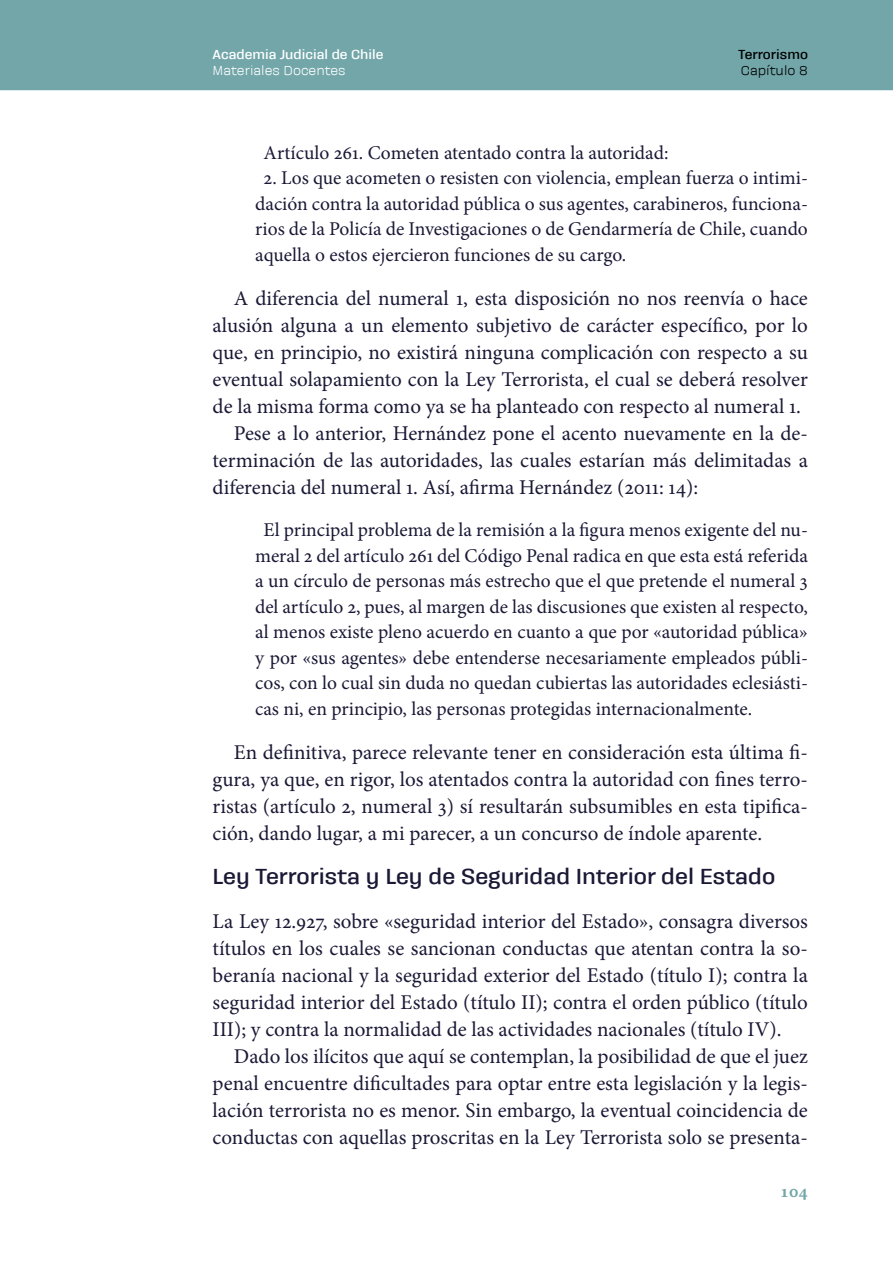
<style>
.page{position:relative;width:893px;height:1263px;background:#fff}
.page>*{position:absolute;margin:0;border:0;box-sizing:border-box;transform-origin:0 0}
.t1{font:700 22.5px "Galeana Standard";color:#1a1835}
.t2{font:21px/27px "Minion Pro";color:#1a1835;text-align:justify}
.t3{font:19.5px/25.5px "Minion Pro";color:#1a1835;text-align:justify}
.t4{font:700 18px "Minion Pro";color:#72a6a9}
.t5{font:700 13.5px "Galeana Standard";color:#fff}
.t6{font:13.5px "Galeana Standard";color:#fff}
.t7{font:700 13.5px "Galeana Standard";color:#000}
.t8{font:13.5px "Galeana Standard";color:#000}
</style>
<div class="page">
<div style="left:0;top:0;width:893px;height:89px;background:#72a6a9"></div>
<hr style="left:0;top:89px;width:893px;height:1px;background:#72a6a9">
<p class="t5" style="left:213px;top:47px;width:172px">Academia Judicial de Chile</p>
<p class="t6" style="left:213px;top:63px;width:134px">Materiales Docentes</p>
<p class="t7" style="left:738px;top:47px;width:71px">Terrorismo</p>
<p class="t8" style="left:741px;top:63px;width:69px">Capítulo 8</p>
<p class="t3" style="left:264px;top:140px;width:406px">Artículo 261. Cometen atentado contra la autoridad:</p>
<p class="t3" style="left:255px;top:165px;width:554px;text-indent:9px">2. Los que acometen o resisten con violencia, emplean fuerza o intimi&shy;dación contra la autoridad pública o sus agentes, carabineros, funciona&shy;rios de la Policía de Investigaciones o de Gendarmería de Chile, cuando aquella o estos ejercieron funciones de su cargo.</p>
<p class="t2" style="left:234px;top:285px;width:575px">A diferencia del numeral 1, esta disposición no nos reenvía o hace</p>
<p class="t2" style="left:213px;top:312px;width:597px">alusión alguna a un elemento subjetivo de carácter específico, por lo</p>
<p class="t2" style="left:213px;top:339px;width:597px">que, en principio, no existirá ninguna complicación con respecto a su</p>
<p class="t2" style="left:213px;top:366px;width:597px">eventual solapamiento con la Ley Terrorista, el cual se deberá resolver</p>
<p class="t2" style="left:213px;top:393px;width:590px">de la misma forma como ya se ha planteado con respecto al numeral 1.</p>
<p class="t2" style="left:234px;top:420px;width:576px">Pese a lo anterior, Hernández pone el acento nuevamente en la de-</p>
<p class="t2" style="left:213px;top:447px;width:597px">terminación de las autoridades, las cuales estarían más delimitadas a</p>
<p class="t2" style="left:213px;top:474px;width:487px">diferencia del numeral 1. Así, afirma Hernández (2011: 14):</p>
<p class="t3" style="left:255px;top:517px;width:554px;text-indent:9px">El principal problema de la remisión a la figura menos exigente del nu&shy;meral 2 del artículo 261 del Código Penal radica en que esta está referida a un círculo de personas más estrecho que el que pretende el numeral 3 del artículo 2, pues, al margen de las discusiones que existen al respecto, al menos existe pleno acuerdo en cuanto a que por «autoridad pública» y por «sus agentes» debe entenderse necesariamente empleados públi&shy;cos, con lo cual sin duda no quedan cubiertas las autoridades eclesiásti&shy;cas ni, en principio, las personas protegidas internacionalmente.</p>
<p class="t2" style="left:213px;top:739px;width:597px;text-indent:21px">En definitiva, parece relevante tener en consideración esta última fi&shy;gura, ya que, en rigor, los atentados contra la autoridad con fines terro&shy;ristas (artículo 2, numeral 3) sí resultarán subsumibles en esta tipifica&shy;ción, dando lugar, a mi parecer, a un concurso de índole aparente.</p>
<p class="t1" style="left:213px;top:863px;width:564px">Ley Terrorista y Ley de Seguridad Interior del Estado</p>
<p class="t2" style="left:213px;top:908px;width:597px">La Ley 12.927, sobre «seguridad interior del Estado», consagra diversos títulos en los cuales se sancionan conductas que atentan contra la so&shy;beranía nacional y la seguridad exterior del Estado (título I); contra la seguridad interior del Estado (título II); contra el orden público (título III); y contra la normalidad de las actividades nacionales (título IV).</p>
<p class="t2" style="left:213px;top:1043px;width:597px;text-indent:21px">Dado los ilícitos que aquí se contemplan, la posibilidad de que el juez penal encuentre dificultades para optar entre esta legislación y la legis&shy;lación terrorista no es menor. Sin embargo, la eventual coincidencia de conductas con aquellas proscritas en la Ley Terrorista solo se presenta-</p>
<p class="t4" style="left:780px;top:1178px;width:30px">104</p>
</div>
